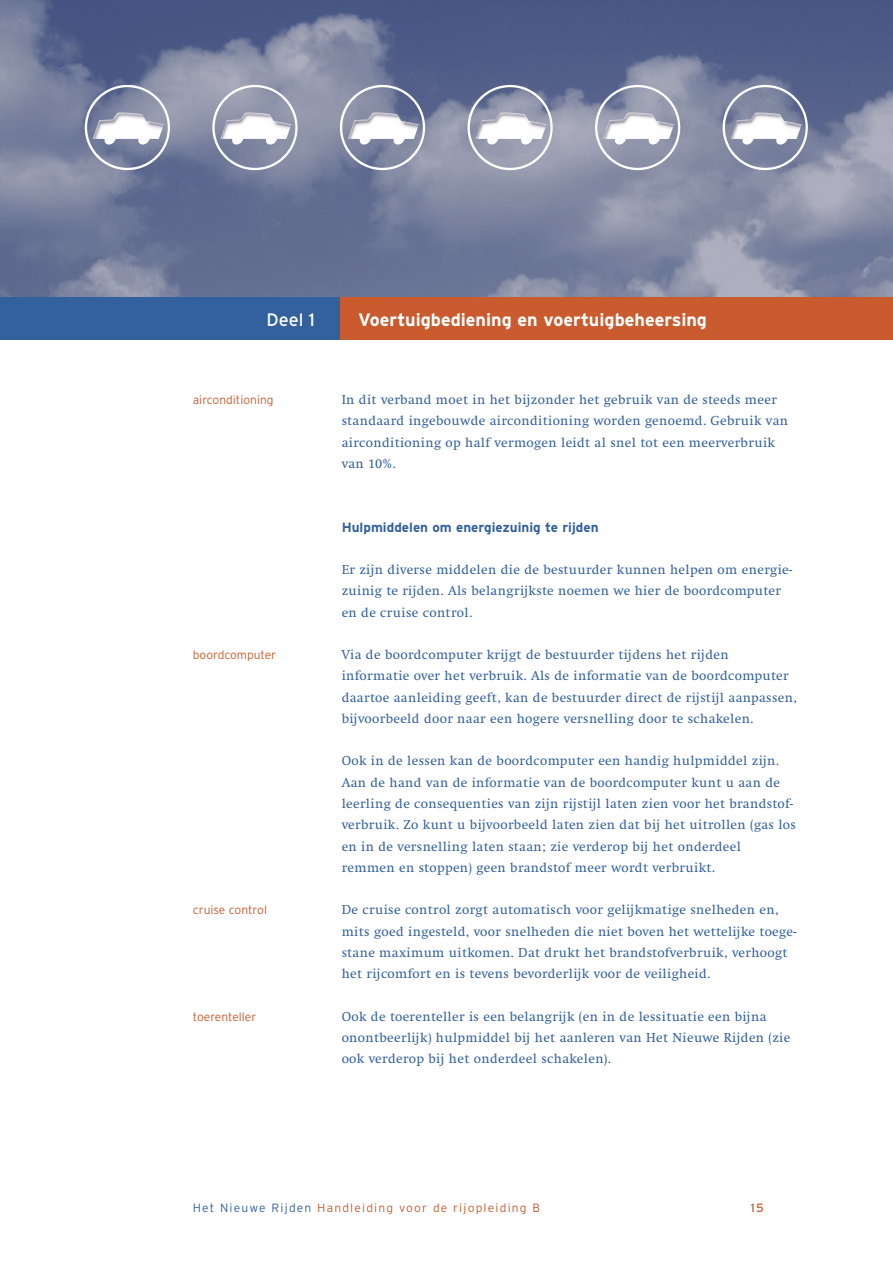
<style>
.page{position:relative;width:893px;height:1263px;background:#fff}
.page>*{position:absolute;margin:0;border:0;box-sizing:border-box;transform-origin:0 0}
.t1{font:700 18px "Interstate";color:#fff}
.t2{font:18px "Interstate";color:#fff}
.t3{font:13.5px/21.3px "Swift";letter-spacing:.025em;color:#33619d}
.t4{font:700 13.5px "Interstate";color:#33619d}
.t5{font:300 12px "Interstate";color:#c95b2e}
.t6{font:300 12px "Interstate";letter-spacing:.1em;color:#c95b2e}
.t7{font:12px "Interstate";color:#c95b2e}
.s1{color:#33619d}
</style>
<div class="page">
<img style="left:0;top:0;width:893px;height:298px">
<div style="left:0;top:298px;width:340px;height:42px;background:#33619d"></div>
<div style="left:340px;top:298px;width:553px;height:42px;background:#c95b2e"></div>
<img style="left:85px;top:85px;width:85px;height:85px">
<img style="left:212px;top:85px;width:86px;height:85px">
<img style="left:340px;top:85px;width:85px;height:85px">
<img style="left:467px;top:85px;width:86px;height:85px">
<img style="left:595px;top:85px;width:85px;height:85px">
<img style="left:723px;top:85px;width:85px;height:85px">
<h1 class="t2" style="left:267px;top:309px;width:50px">Deel 1</h1>
<h1 class="t1" style="left:358px;top:309px;width:350px">Voertuigbediening en voertuigbeheersing</h1>
<p class="t5" style="left:193px;top:393px;width:82px">airconditioning</p>
<p class="t5" style="left:193px;top:648px;width:85px">boordcomputer</p>
<p class="t5" style="left:193px;top:903px;width:76px">cruise control</p>
<p class="t5" style="left:193px;top:1010px;width:65px">toerenteller</p>
<p class="t3" style="left:342px;top:389px;width:448px">In dit verband moet in het bijzonder het gebruik van de steeds meer standaard ingebouwde airconditioning worden genoemd. Gebruik van airconditioning op half vermogen leidt al snel tot een meerverbruik van 10%.</p>
<p class="t4" style="left:342px;top:519px;width:258px">Hulpmiddelen om energiezuinig te rijden</p>
<p class="t3" style="left:342px;top:559px;width:452px">Er zijn diverse middelen die de bestuurder kunnen helpen om energie&shy;zuinig te rijden. Als belangrijkste noemen we hier de boordcomputer en de cruise control.</p>
<p class="t3" style="left:342px;top:644px;width:457px">Via de boordcomputer krijgt de bestuurder tijdens het rijden informatie over het verbruik. Als de informatie van de boordcomputer daartoe aanleiding geeft, kan de bestuurder direct de rijstijl aanpassen, bijvoorbeeld door naar een hogere versnelling door te schakelen.</p>
<p class="t3" style="left:342px;top:751px;width:456px">Ook in de lessen kan de boordcomputer een handig hulpmiddel zijn.<br>Aan de hand van de informatie van de boordcomputer kunt u aan de leerling de consequenties van zijn rijstijl laten zien voor het brandstof&shy;verbruik. Zo kunt u bijvoorbeeld laten zien dat bij het uitrollen (gas los en in de versnelling laten staan; zie verderop bij het onderdeel remmen en stoppen) geen brandstof meer wordt verbruikt.</p>
<p class="t3" style="left:342px;top:899px;width:456px">De cruise control zorgt automatisch voor gelijkmatige snelheden en, mits goed ingesteld, voor snelheden die niet boven het wettelijke toege&shy;stane maximum uitkomen. Dat drukt het brandstofverbruik, verhoogt het rijcomfort en is tevens bevorderlijk voor de veiligheid.</p>
<p class="t3" style="left:342px;top:1006px;width:450px">Ook de toerenteller is een belangrijk (en in de lessituatie een bijna onontbeerlijk) hulpmiddel bij het aanleren van Het Nieuwe Rijden (zie ook verderop bij het onderdeel schakelen).</p>
<p class="t6" style="left:193px;top:1201px;width:349px"><span class="s1">Het Nieuwe Rijden</span> Handleiding voor de rijopleiding B</p>
<p class="t7" style="left:751px;top:1201px;width:14px">15</p>
</div>
